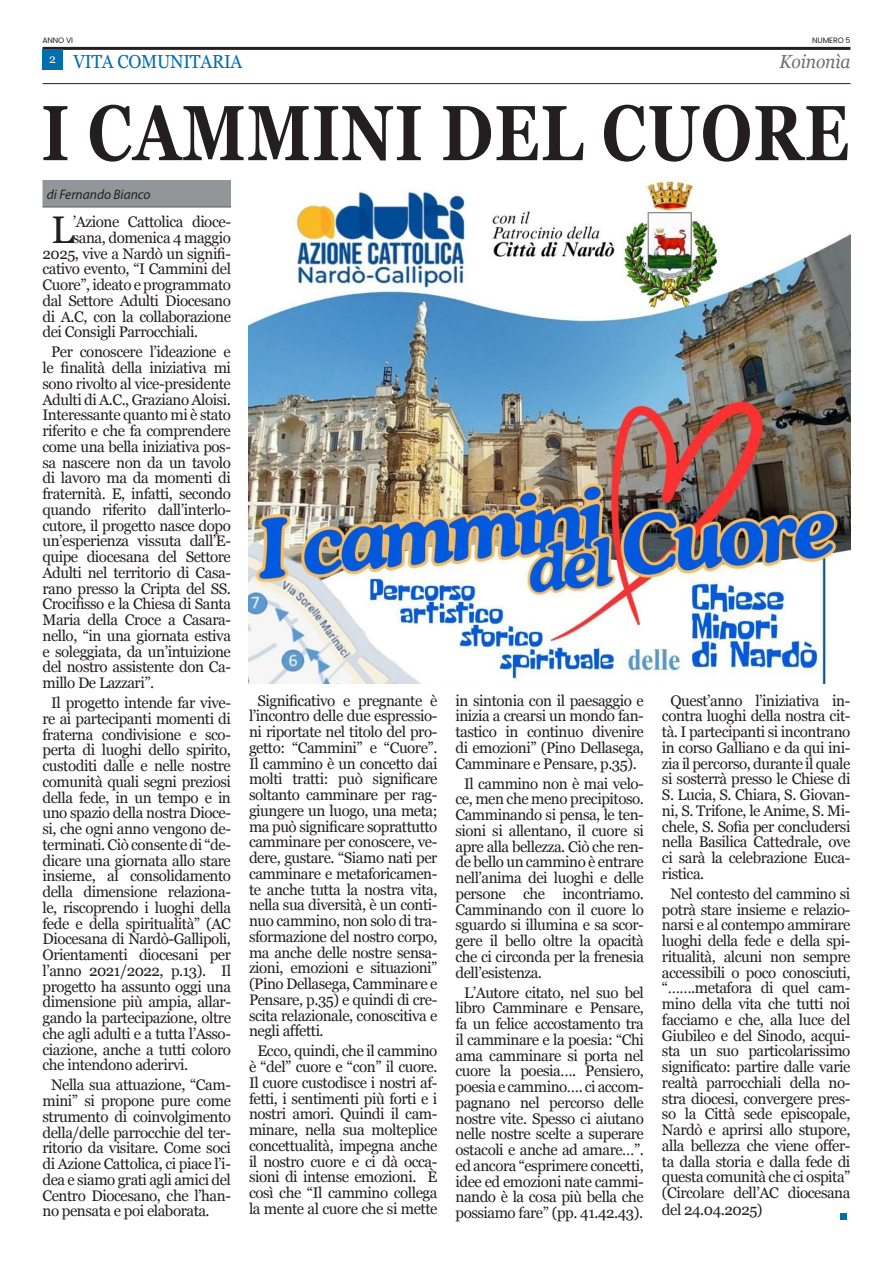
<style>
.page{position:relative;width:893px;height:1263px;background:#fff}
.page>*{position:absolute;margin:0;border:0;box-sizing:border-box;transform-origin:0 0}
.t1{font:700 78px "Georgia";letter-spacing:.02em;color:#231f20;scale:.8 1}
.t2{font:38.55px "Georgia";color:#231f20}
.t3{font:18.75px "Georgia";letter-spacing:-.015em;color:#006eaf;scale:.93 1}
.t4{font:italic 18.75px "Georgia";letter-spacing:-.01em;color:#6c6d70;scale:.93 1}
.t5{font:15.3px/15.8px "Georgia";letter-spacing:-.03em;color:#231f20;text-align:justify}
.Siganture{font:italic 13.8px "Myriad Pro";color:#231f20}
.t6{font:12.3px "Georgia";color:#fff}
.t7{font:7.8px "Poppins";letter-spacing:-.02em;color:#231f20}
</style>
<div class="page">
<div style="left:43px;top:180px;width:188px;height:27px;background:#939598"></div>
<hr style="left:43px;top:207px;width:188px;height:1px;background:#57585a">
<hr style="left:43px;top:47px;width:807px;height:3px;background:#231f20">
<hr style="left:43px;top:83px;width:807px;height:1px;background:#231f20">
<div style="left:43px;top:50px;width:20px;height:20px;background:#006eaf"></div>
<div style="left:840px;top:1213px;width:7px;height:6px;background:#006eaf"></div>
<img style="left:249px;top:180px;width:601px;height:503px">
<p class="t7" style="left:43px;top:35px;width:32px">ANNO VI</p>
<p class="t7" style="left:812px;top:35px;width:40px">NUMERO 5</p>
<p class="t6" style="left:49px;top:50px;width:8px">2</p>
<p class="t3" style="left:73px;top:48px;width:183px">VITA COMUNITARIA</p>
<p class="t4" style="left:780px;top:48px;width:78px">Koinonìa</p>
<p class="t1" style="left:42px;top:74px;width:1011px">I CAMMINI DEL CUORE</p>
<p class="Siganture" style="left:47px;top:185px;width:105px">di Fernando Bianco</p>
<p class="t2" style="left:51px;top:201px;width:25px">L</p>
<p class="t5" style="left:73px;top:213px;width:160px">’Azione Cattolica dioce-</p>
<p class="t5" style="left:73px;top:229px;width:160px">sana, domenica 4 maggio</p>
<p class="t5" style="left:43px;top:245px;width:190px">2025, vive a Nardò un signifi-</p>
<p class="t5" style="left:43px;top:260px;width:190px">cativo evento, “I Cammini del</p>
<p class="t5" style="left:43px;top:276px;width:190px">Cuore”, ideato e programmato</p>
<p class="t5" style="left:43px;top:292px;width:190px">dal Settore Adulti Diocesano</p>
<p class="t5" style="left:43px;top:308px;width:190px">di A.C, con la collaborazione</p>
<p class="t5" style="left:43px;top:323px;width:157px">dei Consigli Parrocchiali.</p>
<p class="t5" style="left:43px;top:343px;width:190px;text-indent:9px">Per conoscere l’ideazione e le finalità della iniziativa mi sono rivolto al vice-presidente Adulti di A.C., Graziano Aloisi.<br>Interessante quanto mi è stato riferito e che fa comprendere come una bella iniziativa pos&shy;sa nascere non da un tavolo di lavoro ma da momenti di fraternità. E, infatti, secondo quando riferito dall’interlo&shy;cutore, il progetto nasce dopo un’esperienza vissuta dall’E&shy;quipe diocesana del Settore Adulti nel territorio di Casa&shy;rano presso la Cripta del SS.<br>Crocifisso e la Chiesa di Santa Maria della Croce a Casara&shy;nello, “in una giornata estiva e soleggiata, da un’intuizione del nostro assistente don Ca&shy;millo De Lazzari”.</p>
<p class="t5" style="left:43px;top:694px;width:190px;text-indent:9px">Il progetto intende far vive&shy;re ai partecipanti momenti di fraterna condivisione e sco&shy;perta di luoghi dello spirito, custoditi dalle e nelle nostre comunità quali segni preziosi della fede, in un tempo e in uno spazio della nostra Dioce&shy;si, che ogni anno vengono de&shy;terminati. Ciò consente di “de&shy;dicare una giornata allo stare insieme, al consolidamento della dimensione relaziona&shy;le, riscoprendo i luoghi della fede e della spiritualità” (AC Diocesana di Nardò-Gallipoli, Orientamenti diocesani per l’anno 2021/2022, p.13). Il progetto ha assunto oggi una dimensione più ampia, allar&shy;gando la partecipazione, oltre che agli adulti e a tutta l’Asso&shy;ciazione, anche a tutti coloro che intendono aderirvi.</p>
<p class="t5" style="left:43px;top:1076px;width:190px;text-indent:9px">Nella sua attuazione, “Cam&shy;mini” si propone pure come strumento di coinvolgimento della/delle parrocchie del ter&shy;ritorio da visitare. Come soci di Azione Cattolica, ci piace l’i&shy;dea e siamo grati agli amici del Centro Diocesano, che l’han&shy;no pensata e poi elaborata.</p>
<p class="t5" style="left:249px;top:692px;width:190px;text-indent:9px">Significativo e pregnante è l’incontro delle due espressio&shy;ni riportate nel titolo del pro&shy;getto: “Cammini” e “Cuore”.<br>Il cammino è un concetto dai molti tratti: può significare soltanto camminare per rag&shy;giungere un luogo, una meta; ma può significare soprattutto camminare per conoscere, ve&shy;dere, gustare. “Siamo nati per camminare e metaforicamen&shy;te anche tutta la nostra vita, nella sua diversità, è un conti&shy;nuo cammino, non solo di tra&shy;sformazione del nostro corpo, ma anche delle nostre sensa&shy;zioni, emozioni e situazioni” (Pino Dellasega, Camminare e Pensare, p.35) e quindi di cre&shy;scita relazionale, conoscitiva e negli affetti.</p>
<p class="t5" style="left:249px;top:1042px;width:190px;text-align:center">Ecco, quindi, che il cammino è “del” cuore e “con” il cuore.<br>Il cuore custodisce i nostri af&shy;fetti, i sentimenti più forti e i nostri amori. Quindi il cam&shy;minare, nella sua molteplice concettualità, impegna anche il nostro cuore e ci dà occa&shy;sioni di intense emozioni. È così che “Il cammino collega la mente al cuore che si mette</p>
<p class="t5" style="left:455px;top:692px;width:190px">in sintonia con il paesaggio e inizia a crearsi un mondo fan&shy;tastico in continuo divenire di emozioni” (Pino Dellasega, Camminare e Pensare, p.35).</p>
<p class="t5" style="left:455px;top:775px;width:190px;text-indent:9px">Il cammino non è mai velo&shy;ce, men che meno precipitoso.<br>Camminando si pensa, le ten&shy;sioni si allentano, il cuore si apre alla bellezza. Ciò che ren&shy;de bello un cammino è entrare nell’anima dei luoghi e delle persone che incontriamo.<br>Camminando con il cuore lo sguardo si illumina e sa scor&shy;gere il bello oltre la opacità che ci circonda per la frenesia dell’esistenza.</p>
<p class="t5" style="left:455px;top:984px;width:190px;text-align:center">L’Autore citato, nel suo bel libro Camminare e Pensare, fa un felice accostamento tra il camminare e la poesia: “Chi ama camminare si porta nel cuore la poesia…. Pensiero, poesia e cammino…. ci accom&shy;pagnano nel percorso delle nostre vite. Spesso ci aiutano nelle nostre scelte a superare ostacoli e anche ad amare…”. ed ancora “esprimere concetti, idee ed emozioni nate cammi&shy;nando è la cosa più bella che possiamo fare” (pp. 41.42.43).</p>
<p class="t5" style="left:662px;top:692px;width:190px;text-indent:9px">Quest’anno l’iniziativa in&shy;contra luoghi della nostra cit&shy;tà. I partecipanti si incontrano in corso Galliano e da qui ini&shy;zia il percorso, durante il quale si sosterrà presso le Chiese di S. Lucia, S. Chiara, S. Giovan&shy;ni, S. Trifone, le Anime, S. Mi&shy;chele, S. Sofia per concludersi nella Basilica Cattedrale, ove ci sarà la celebrazione Euca&shy;ristica.</p>
<p class="t5" style="left:662px;top:885px;width:190px;text-indent:9px">Nel contesto del cammino si potrà stare insieme e relazio&shy;narsi e al contempo ammirare luoghi della fede e della spi&shy;ritualità, alcuni non sempre accessibili o poco conosciuti, “…….metafora di quel cam&shy;mino della vita che tutti noi facciamo e che, alla luce del Giubileo e del Sinodo, acqui&shy;sta un suo particolarissimo significato: partire dalle varie realtà parrocchiali della no&shy;stra diocesi, convergere pres&shy;so la Città sede episcopale, Nardò e aprirsi allo stupore, alla bellezza che viene offer&shy;ta dalla storia e dalla fede di questa comunità che ci ospita” (Circolare dell’AC diocesana del 24.04.2025)</p>
</div>
